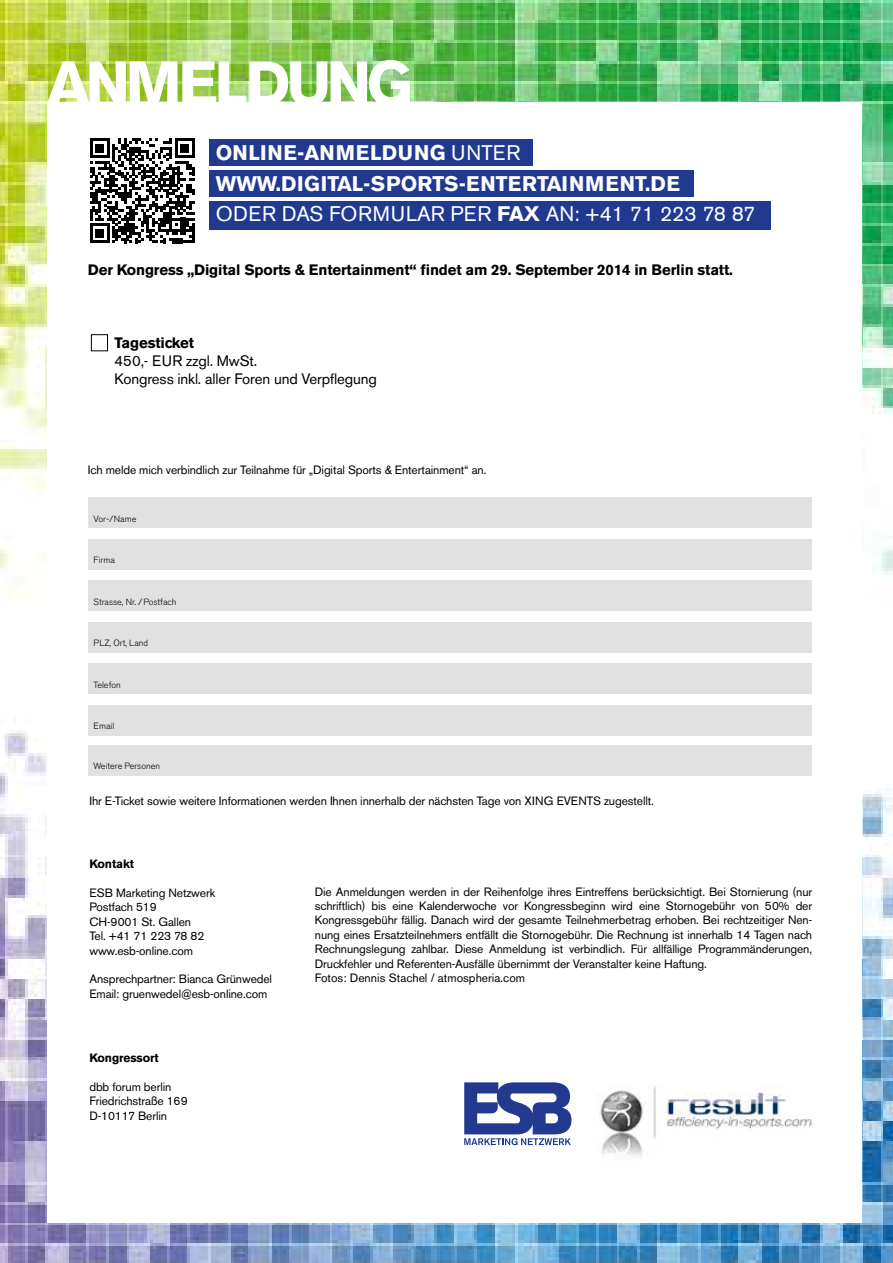
<style>
.page{position:relative;width:893px;height:1263px;background:#fff}
.page>*{position:absolute;margin:0;border:0;box-sizing:border-box;transform-origin:0 0}
.t1{font:700 61.5px "Akzidenz Grotesk BE";letter-spacing:-.07em;color:#fff}
.t2{font:21px "Akzidenz Grotesk BE";color:#fff}
.t3{font:700 21px "Akzidenz Grotesk BE";color:#fff}
.t4{font:700 21px "Akzidenz Grotesk BE";letter-spacing:.04em;color:#fff}
.t5{font:700 15px "Akzidenz Grotesk BE";letter-spacing:-.01em;color:#000}
.t6{font:15px/18px "Akzidenz Grotesk BE";letter-spacing:-.01em;color:#000}
.t7{font:12px/14.4px "Akzidenz Grotesk BE";letter-spacing:-.01em;color:#000}
.t8{font:700 12px "Akzidenz Grotesk BE";letter-spacing:-.01em;color:#000}
.t9{font:300 9px "Akzidenz Grotesk BE";color:#000}
.s1{font-weight:400}
.s2{font-weight:700}
</style>
<div class="page">
<img style="left:0;top:0;width:893px;height:1263px">
<div style="left:47px;top:102px;width:815px;height:1121px;background:#fff"></div>
<div style="left:209px;top:140px;width:324px;height:26px;background:#213a8f"></div>
<div style="left:209px;top:201px;width:562px;height:28px;background:#213a8f"></div>
<div style="left:91px;top:334px;width:17px;height:17px;border:1px solid #000"></div>
<div style="left:89px;top:498px;width:723px;height:30px;background:#e1e1e1"></div>
<div style="left:89px;top:539px;width:723px;height:30px;background:#e1e1e1"></div>
<div style="left:89px;top:580px;width:723px;height:31px;background:#e1e1e1"></div>
<div style="left:89px;top:622px;width:723px;height:30px;background:#e1e1e1"></div>
<div style="left:89px;top:663px;width:723px;height:31px;background:#e1e1e1"></div>
<div style="left:89px;top:705px;width:723px;height:30px;background:#e1e1e1"></div>
<div style="left:89px;top:745px;width:723px;height:30px;background:#e1e1e1"></div>
<div style="left:209px;top:170px;width:485px;height:27px;background:#213a8f"></div>
<svg style="left:90px;top:138px;width:104px;height:105px"></svg>
<img style="left:571px;top:1086px;width:242px;height:71px">
<svg style="left:464px;top:1082px;width:107px;height:63px"></svg>
<h1 class="t1" style="left:47px;top:48px;width:367px">ANMELDUNG</h1>
<h2 class="t4" style="left:216px;top:140px;width:306px">ONLINE-ANMELDUNG <span class="s1">UNTER</span></h2>
<h2 class="t3" style="left:216px;top:171px;width:466px">WWW.DIGITAL-SPORTS-ENTERTAINMENT.DE</h2>
<h2 class="t2" style="left:216px;top:201px;width:541px">ODER DAS FORMULAR PER <span class="s2">FAX</span> AN: +41 71 223 78 87</h2>
<p class="t5" style="left:88px;top:261px;width:647px">Der Kongress „Digital Sports &amp; Entertainment“ findet am 29. September 2014 in Berlin statt.</p>
<p class="t5" style="left:115px;top:334px;width:81px">Tagesticket</p>
<p class="t6" style="left:115px;top:352px;width:264px">450,- EUR zzgl. MwSt.<br>Kongress inkl. aller Foren und Verpflegung</p>
<p class="t7" style="left:88px;top:463px;width:400px">Ich melde mich verbindlich zur Teilnahme für „Digital Sports &amp; Entertainment“ an.</p>
<p class="t9" style="left:94px;top:513px;width:44px">Vor-/Name</p>
<p class="t9" style="left:94px;top:555px;width:23px">Firma</p>
<p class="t9" style="left:94px;top:596px;width:84px">Strasse, Nr. /Postfach</p>
<p class="t9" style="left:94px;top:638px;width:56px">PLZ, Ort, Land</p>
<p class="t9" style="left:94px;top:679px;width:29px">Telefon</p>
<p class="t9" style="left:94px;top:721px;width:22px">Email</p>
<p class="t9" style="left:94px;top:761px;width:68px">Weitere Personen</p>
<p class="t7" style="left:89px;top:793px;width:566px">Ihr E-Ticket sowie weitere Informationen werden Ihnen innerhalb der nächsten Tage von XING EVENTS zugestellt.</p>
<p class="t8" style="left:89px;top:857px;width:46px">Kontakt</p>
<p class="t7" style="left:89px;top:885px;width:127px">ESB Marketing Netzwerk<br>Postfach 519<br>CH-9001 St. Gallen<br>Tel. +41 71 223 78 82 www.esb-online.com</p>
<p class="t7" style="left:89px;top:972px;width:184px">Ansprechpartner: Bianca Grünwedel<br>Email: gruenwedel@esb-online.com</p>
<p class="t8" style="left:89px;top:1051px;width:71px">Kongressort</p>
<p class="t7" style="left:89px;top:1079px;width:100px">dbb forum berlin<br>Friedrichstraße 169<br>D-10117 Berlin</p>
<p class="t7" style="left:315px;top:884px;width:499px">Die Anmeldungen werden in der Reihenfolge ihres Eintreffens berücksichtigt. Bei Stornierung (nur schriftlich) bis eine Kalenderwoche vor Kongressbeginn wird eine Stornogebühr von 50% der Kongressgebühr fällig. Danach wird der gesamte Teilnehmerbetrag erhoben. Bei rechtzeitiger Nen&shy;nung eines Ersatzteilnehmers entfällt die Stornogebühr. Die Rechnung ist innerhalb 14 Tagen nach Rechnungslegung zahlbar. Diese Anmeldung ist verbindlich. Für allfällige Programmänderungen, Druckfehler und Referenten-Ausfälle übernimmt der Veranstalter keine Haftung.<br>Fotos: Dennis Stachel / atmospheria.com</p>
</div>
